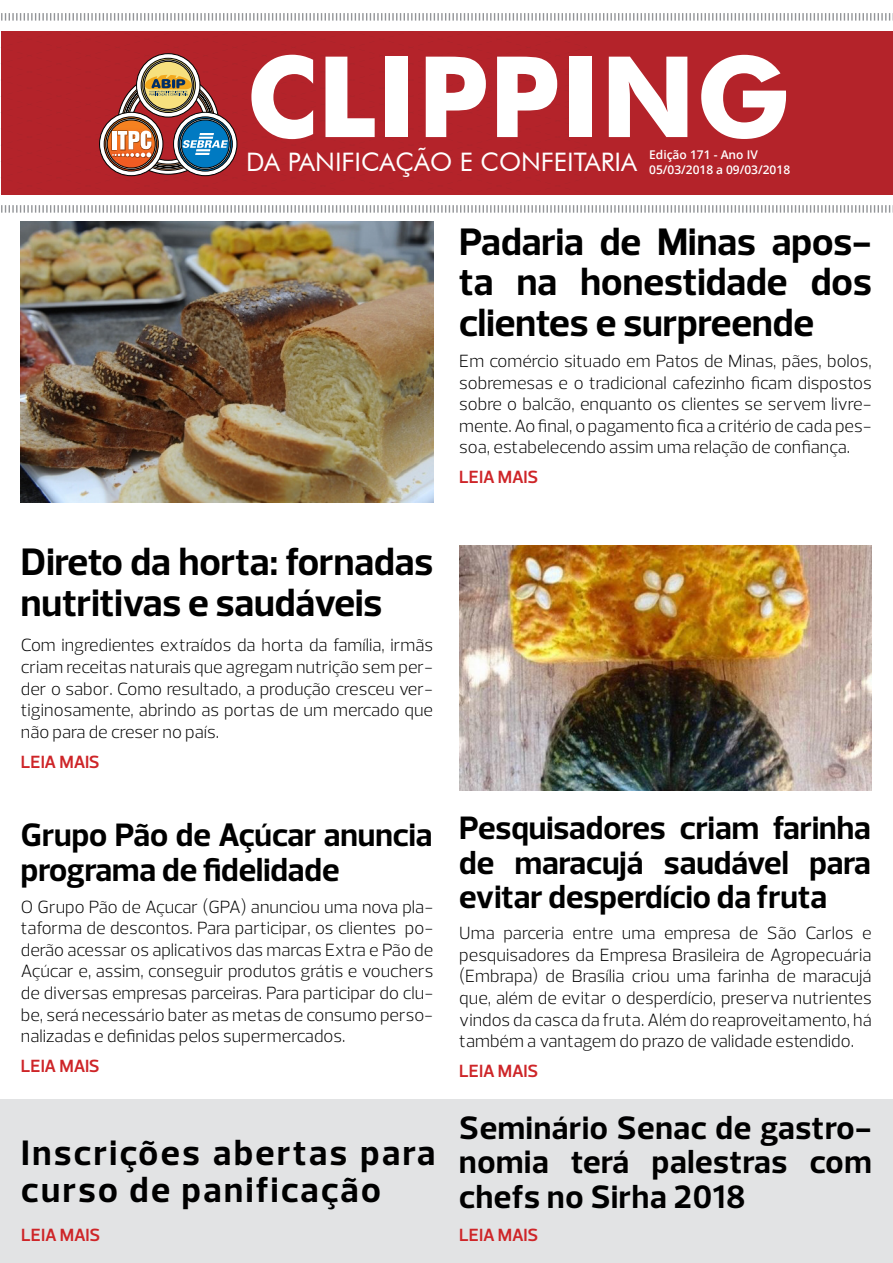
<style>
.page{position:relative;width:893px;height:1263px;background:#fff}
.page>*{position:absolute;margin:0;border:0;box-sizing:border-box;transform-origin:0 0}
.t1{font:700 112.5px "Futura BT";color:#fff}
.t2{font:700 39px/40.5px "Prelo";color:#000}
.t3{font:700 36px/37.5px "Prelo";letter-spacing:.07em;color:#000}
.t4{font:700 33px/34.5px "Prelo";color:#000;text-align:justify}
.t5{font:25.5px "Futura BT";color:#fff}
.t6{font:300 18px/21.6px "Prelo";color:#000;text-align:justify}
.t7{font:600 18px "Prelo";letter-spacing:-.015em;color:#ce2528}
.t8{font:600 12px/15px "Open Sans";color:#fff}
</style>
<div class="page">
<div style="left:1px;top:31px;width:892px;height:164px;background:#b4232a"></div>
<svg style="left:1px;top:13px;width:892px;height:8px"></svg>
<svg style="left:1px;top:205px;width:892px;height:8px"></svg>
<svg style="left:0;top:47px;width:238px;height:130px"></svg>
<div style="left:0;top:1099px;width:893px;height:164px;background:#e2e3e4"></div>
<img style="left:459px;top:546px;width:412px;height:245px">
<img style="left:21px;top:221px;width:413px;height:282px">
<h1 class="t1" style="left:246px;top:29px;width:546px">CLIPPING</h1>
<h3 class="t5" style="left:246px;top:146px;width:392px">DA PANIFICAÇÃO E CONFEITARIA</h3>
<p class="t8" style="left:649px;top:146px;width:143px">Edição 171 - Ano IV<br>05/03/2018 a 09/03/2018</p>
<h2 class="t2" style="left:459px;top:221px;width:414px;text-align:justify">Padaria de Minas apos&shy;ta na honestidade dos clientes e surpreende</h2>
<h2 class="t2" style="left:21px;top:542px;width:414px">Direto da horta: fornadas nutritivas e saudáveis</h2>
<p class="t6" style="left:21px;top:635px;width:414px">Com ingredientes extraídos da horta da família, irmãs criam receitas naturais que agregam nutrição sem per&shy;der o sabor. Como resultado, a produção cresceu ver&shy;tiginosamente, abrindo as portas de um mercado que não para de creser no país.</p>
<p class="t7" style="left:21px;top:751px;width:80px">LEIA MAIS</p>
<h3 class="t4" style="left:21px;top:818px;width:413px">Grupo Pão de Açúcar anuncia programa de fidelidade</h3>
<p class="t6" style="left:21px;top:896px;width:414px">O Grupo Pão de Açucar (GPA) anunciou uma nova pla&shy;taforma de descontos. Para participar, os clientes po&shy;derão acessar os aplicativos das marcas Extra e Pão de Açúcar e, assim, conseguir produtos grátis e vouchers de diversas empresas parceiras. Para participar do clu&shy;be, será necessário bater as metas de consumo perso&shy;nalizadas e definidas pelos supermercados.</p>
<p class="t7" style="left:21px;top:1055px;width:80px">LEIA MAIS</p>
<h3 class="t3" style="left:21px;top:1134px;width:415px">Inscrições abertas para curso de panificação</h3>
<p class="t7" style="left:21px;top:1224px;width:80px">LEIA MAIS</p>
<p class="t6" style="left:459px;top:350px;width:414px">Em comércio situado em Patos de Minas, pães, bolos, sobremesas e o tradicional cafezinho ficam dispostos sobre o balcão, enquanto os clientes se servem livre&shy;mente. Ao final, o pagamento fica a critério de cada pes&shy;soa, estabelecendo assim uma relação de confiança.</p>
<p class="t7" style="left:459px;top:466px;width:80px">LEIA MAIS</p>
<h3 class="t4" style="left:459px;top:811px;width:413px">Pesquisadores criam farinha de maracujá saudável para evitar desperdício da fruta</h3>
<p class="t6" style="left:459px;top:922px;width:414px">Uma parceria entre uma empresa de São Carlos e pesquisadores da Empresa Brasileira de Agropecuária (Embrapa) de Brasília criou uma farinha de maracujá que, além de evitar o desperdício, preserva nutrientes vindos da casca da fruta. Além do reaproveitamento, há também a vantagem do prazo de validade estendido.</p>
<p class="t7" style="left:459px;top:1060px;width:80px">LEIA MAIS</p>
<h3 class="t4" style="left:459px;top:1111px;width:414px">Seminário Senac de gastro&shy;nomia terá palestras com chefs no Sirha 2018</h3>
<p class="t7" style="left:459px;top:1224px;width:80px">LEIA MAIS</p>
</div>
